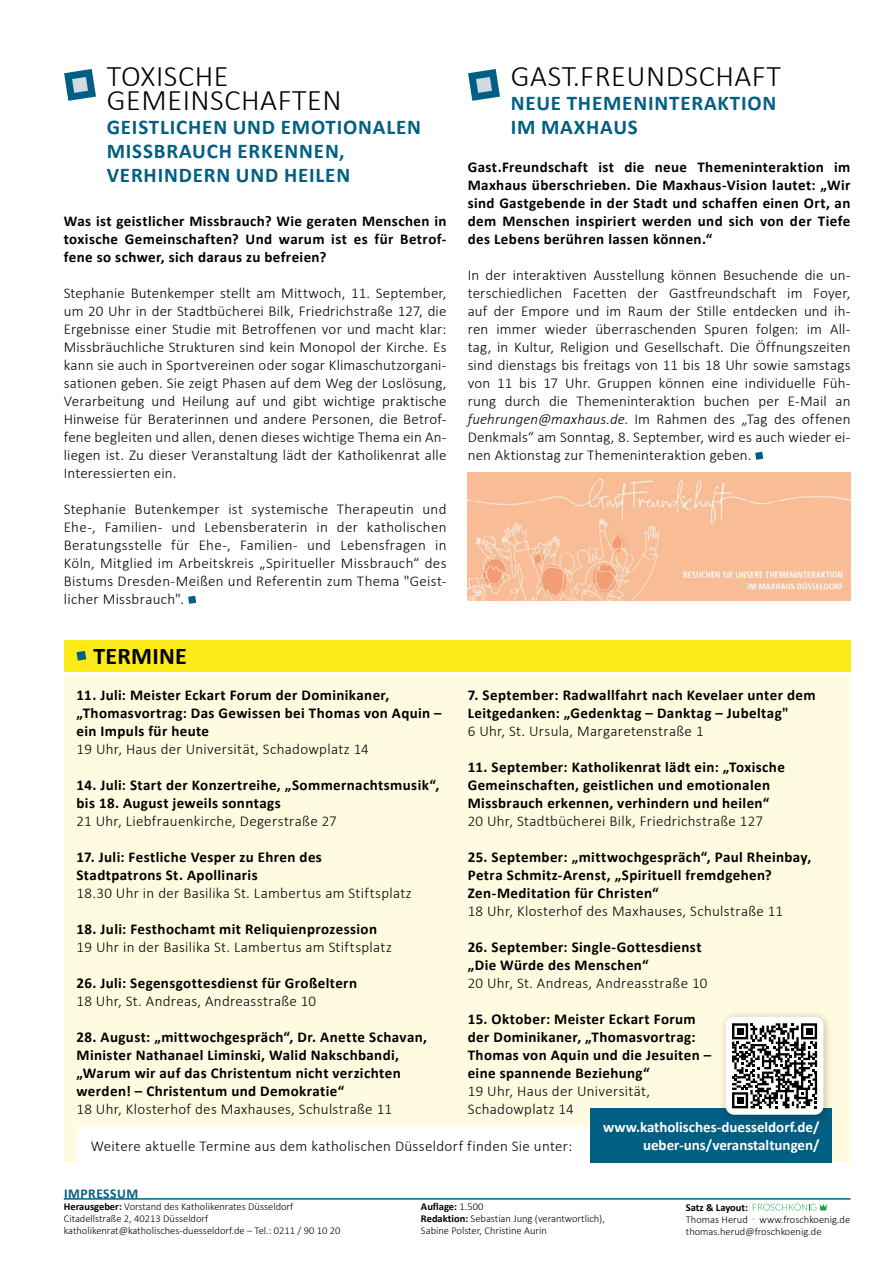
<style>
.page{position:relative;width:893px;height:1263px;background:#fff}
.page>*{position:absolute;margin:0;border:0;box-sizing:border-box;transform-origin:0 0}
.t1{font:300 30px/24px "Calibri";letter-spacing:.02em;color:#000}
.t2{font:700 24px "Calibri";letter-spacing:.01em;color:#000}
.t3{font:700 21px/24px "Calibri";letter-spacing:.04em;color:#005f83}
.t4{font:300 15px/18px "Calibri";letter-spacing:.02em;color:#000;text-align:justify}
.t5{font:700 15px/18px "Calibri";letter-spacing:.025em;color:#000}
.t6{font:700 15px "Calibri";color:#fff}
.t7{font:700 13.5px "Calibri";letter-spacing:.04em;color:#005f83}
.t8{font:300 10.5px/12px "Calibri";color:#000}
.t9{font:700 10.5px "Calibri";color:#000}
.s1{font-style:italic}
.s2{font-weight:700}
</style>
<div class="page">
<div style="left:64px;top:676px;width:786px;height:486px;background:#fffbe0"></div>
<div style="left:77px;top:1126px;width:755px;height:44px;background:#fff;border:2px solid #fff"></div>
<hr style="left:64px;top:1198px;width:786px;height:1px;background:#005f83">
<div style="left:64px;top:640px;width:786px;height:32px;background:#fcea19"></div>
<svg style="left:77px;top:651px;width:9px;height:10px"></svg>
<div style="left:590px;top:1108px;width:242px;height:55px;background:#005f83"></div>
<div style="left:718px;top:1010px;width:115px;height:115px;background:#000;opacity:.25"></div>
<div style="left:726px;top:1017px;width:97px;height:98px;background:#fff;border-radius:9px"></div>
<svg style="left:732px;top:1023px;width:85px;height:85px"></svg>
<div style="left:737px;top:1028px;width:6px;height:7px;background:#000"></div>
<div style="left:806px;top:1028px;width:6px;height:7px;background:#000"></div>
<div style="left:737px;top:1097px;width:6px;height:7px;background:#000"></div>
<svg style="left:188px;top:596px;width:8px;height:8px"></svg>
<svg style="left:64px;top:69px;width:32px;height:32px"></svg>
<svg style="left:755px;top:452px;width:8px;height:8px"></svg>
<svg style="left:468px;top:69px;width:32px;height:32px"></svg>
<img style="left:468px;top:472px;width:382px;height:128px">
<svg style="left:753px;top:1202px;width:75px;height:8px"></svg>
<h1 class="t1" style="left:107px;top:64px;width:236px">TOXISCHE<br>GEMEINSCHAFTEN</h1>
<h3 class="t3" style="left:107px;top:115px;width:316px">GEISTLICHEN UND EMOTIONALEN<br>MISSBRAUCH ERKENNEN,<br>VERHINDERN UND HEILEN</h3>
<p class="t5" style="left:64px;top:212px;width:384px;text-align:justify">Was ist geistlicher Missbrauch? Wie geraten Menschen in toxische Gemeinschaften? Und warum ist es für Betrof&shy;fene so schwer, sich daraus zu befreien?</p>
<p class="t4" style="left:64px;top:284px;width:384px">Stephanie Butenkemper stellt am Mittwoch, 11. September, um 20 Uhr in der Stadtbücherei Bilk, Friedrichstraße 127, die Ergebnisse einer Studie mit Betroffenen vor und macht klar:<br>Missbräuchliche Strukturen sind kein Monopol der Kirche. Es kann sie auch in Sportvereinen oder sogar Klimaschutzorgani&shy;sationen geben. Sie zeigt Phasen auf dem Weg der Loslösung, Verarbeitung und Heilung auf und gibt wichtige praktische Hinweise für Beraterinnen und andere Personen, die Betrof&shy;fene begleiten und allen, denen dieses wichtige Thema ein An&shy;liegen ist. Zu dieser Veranstaltung lädt der Katholikenrat alle Interessierten ein.</p>
<p class="t4" style="left:64px;top:500px;width:384px">Stephanie Butenkemper ist systemische Therapeutin und Ehe-, Familien- und Lebensberaterin in der katholischen Beratungsstelle für Ehe-, Familien- und Lebensfragen in Köln, Mitglied im Arbeitskreis „Spiritueller Missbrauch“ des Bistums Dresden-Meißen und Referentin zum Thema "Geist&shy;licher Missbrauch".</p>
<h2 class="t2" style="left:94px;top:639px;width:95px">TERMINE</h2>
<p class="t5" style="left:77px;top:686px;width:367px">11. Juli: Meister Eckart Forum der Dominikaner, „Thomasvortrag: Das Gewissen bei Thomas von Aquin – ein Impuls für heute</p>
<p class="t4" style="left:77px;top:740px;width:294px">19 Uhr, Haus der Universität, Schadowplatz 14</p>
<p class="t5" style="left:77px;top:776px;width:364px">14. Juli: Start der Konzertreihe, „Sommernachtsmusik“, bis 18. August jeweils sonntags</p>
<p class="t4" style="left:77px;top:812px;width:262px">21 Uhr, Liebfrauenkirche, Degerstraße 27</p>
<p class="t5" style="left:77px;top:848px;width:247px">17. Juli: Festliche Vesper zu Ehren des<br>Stadtpatrons St. Apollinaris</p>
<p class="t4" style="left:77px;top:884px;width:337px">18.30 Uhr in der Basilika St. Lambertus am Stiftsplatz</p>
<p class="t5" style="left:77px;top:920px;width:302px">18. Juli: Festhochamt mit Reliquienprozession</p>
<p class="t4" style="left:77px;top:938px;width:317px">19 Uhr in der Basilika St. Lambertus am Stiftsplatz</p>
<p class="t5" style="left:77px;top:974px;width:282px">26. Juli: Segensgottesdienst für Großeltern</p>
<p class="t4" style="left:77px;top:992px;width:241px">18 Uhr, St. Andreas, Andreasstraße 10</p>
<p class="t5" style="left:77px;top:1028px;width:352px">28. August: „mittwochgespräch“, Dr. Anette Schavan, Minister Nathanael Liminski, Walid Nakschbandi, „Warum wir auf das Christentum nicht verzichten werden! – Christentum und Demokratie“</p>
<p class="t4" style="left:77px;top:1100px;width:317px">18 Uhr, Klosterhof des Maxhauses, Schulstraße 11</p>
<h1 class="t1" style="left:511px;top:64px;width:271px">GAST.FREUNDSCHAFT</h1>
<h3 class="t3" style="left:511px;top:91px;width:267px">NEUE THEMENINTERAKTION<br>IM MAXHAUS</h3>
<p class="t5" style="left:468px;top:158px;width:384px;text-align:justify">Gast.Freundschaft ist die neue Themeninteraktion im Maxhaus überschrieben. Die Maxhaus-Vision lautet: „Wir sind Gastgebende in der Stadt und schaffen einen Ort, an dem Menschen inspiriert werden und sich von der Tiefe des Lebens berühren lassen können.“</p>
<p class="t4" style="left:468px;top:266px;width:384px">In der interaktiven Ausstellung können Besuchende die un&shy;terschiedlichen Facetten der Gastfreundschaft im Foyer, auf der Empore und im Raum der Stille entdecken und ih&shy;ren immer wieder überraschenden Spuren folgen: im All&shy;tag, in Kultur, Religion und Gesellschaft. Die Öffnungszeiten sind dienstags bis freitags von 11 bis 18 Uhr sowie samstags von 11 bis 17 Uhr. Gruppen können eine individuelle Füh&shy;rung durch die Themeninteraktion buchen per E-Mail an <span class="s1">fuehrungen@maxhaus.de</span>. Im Rahmen des „Tag des offenen Denkmals“ am Sonntag, 8. September, wird es auch wieder ei&shy;nen Aktionstag zur Themeninteraktion geben.</p>
<p class="t5" style="left:468px;top:686px;width:349px">7. September: Radwallfahrt nach Kevelaer unter dem<br>Leitgedanken: „Gedenktag – Danktag – Jubeltag"</p>
<p class="t4" style="left:468px;top:722px;width:237px">6 Uhr, St. Ursula, Margaretenstraße 1</p>
<p class="t5" style="left:468px;top:758px;width:319px">11. September: Katholikenrat lädt ein: „Toxische<br>Gemeinschaften, geistlichen und emotionalen<br>Missbrauch erkennen, verhindern und heilen“</p>
<p class="t4" style="left:468px;top:812px;width:297px">20 Uhr, Stadtbücherei Bilk, Friedrichstraße 127</p>
<p class="t5" style="left:468px;top:848px;width:345px">25. September: „mittwochgespräch“, Paul Rheinbay,<br>Petra Schmitz-Arenst, „Spirituell fremdgehen?<br>Zen-Meditation für Christen“</p>
<p class="t4" style="left:468px;top:902px;width:317px">18 Uhr, Klosterhof des Maxhauses, Schulstraße 11</p>
<p class="t5" style="left:468px;top:938px;width:235px">26. September: Single-Gottesdienst „Die Würde des Menschen“</p>
<p class="t4" style="left:468px;top:974px;width:241px">20 Uhr, St. Andreas, Andreasstraße 10</p>
<p class="t5" style="left:468px;top:1010px;width:245px">15. Oktober: Meister Eckart Forum der Dominikaner, „Thomasvortrag:<br>Thomas von Aquin und die Jesuiten – eine spannende Beziehung“</p>
<p class="t4" style="left:468px;top:1082px;width:184px">19 Uhr, Haus der Universität,<br>Schadowplatz 14</p>
<p class="t6" style="left:603px;top:1117px;width:218px">www.katholisches-duesseldorf.de/</p>
<p class="t4" style="left:91px;top:1136px;width:483px">Weitere aktuelle Termine aus dem katholischen Düsseldorf finden Sie unter:</p>
<p class="t6" style="left:643px;top:1135px;width:178px">ueber-uns/veranstaltungen/</p>
<p class="t7" style="left:64px;top:1184px;width:76px">IMPRESSUM</p>
<p class="t8" style="left:64px;top:1201px;width:278px"><span class="s2">Herausgeber:</span> Vorstand des Katholikenrates Düsseldorf<br>Citadellstraße 2, 40213 Düsseldorf katholikenrat@katholisches-duesseldorf.de – Tel.: 0211 / 90 10 20</p>
<p class="t8" style="left:421px;top:1201px;width:185px"><span class="s2">Auflage:</span> 1.500<br><span class="s2">Redaktion:</span> Sebastian Jung (verantwortlich),<br>Sabine Polster, Christine Aurin</p>
<p class="t9" style="left:686px;top:1199px;width:64px">Satz &amp; Layout:</p>
<p class="t8" style="left:686px;top:1213px;width:166px">Thomas Herud www.froschkoenig.de thomas.herud@froschkoenig.de</p>
</div>
